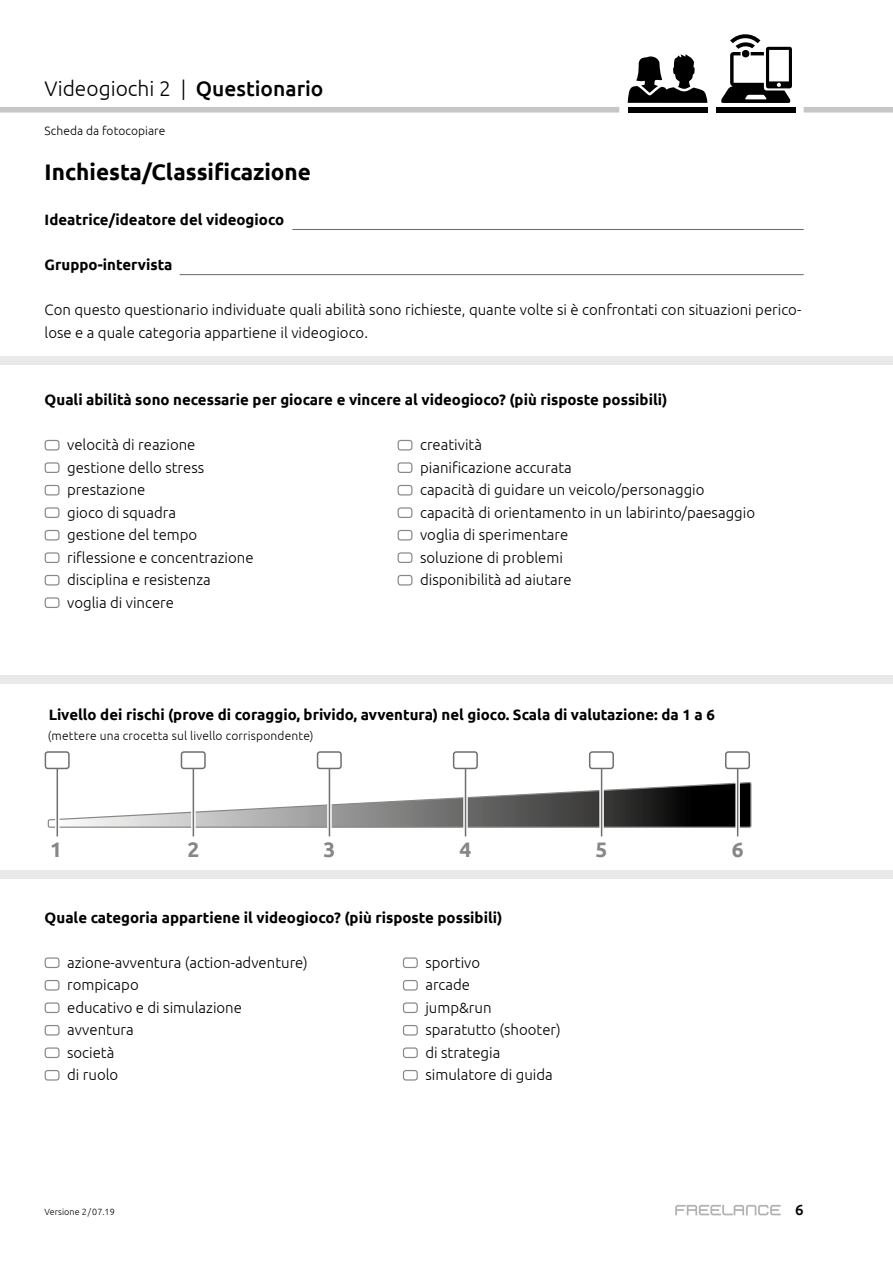
<style>
.page{position:relative;width:893px;height:1263px;background:#fff}
.page>*{position:absolute;margin:0;border:0;box-sizing:border-box;transform-origin:0 0}
.t1{font:700 22.5px "Ubuntu";color:#000}
.t2{font:300 21px "Ubuntu";color:#000}
.t3{font:700 21px "Ubuntu";color:#878787}
.t4{font:300 15px/22.5px "Ubuntu";color:#000}
.t5{font:700 15px "Ubuntu";color:#000}
.t6{font:500 15px "Ubuntu";color:#000}
.t7{font:300 12px "Ubuntu";letter-spacing:.015em;color:#000}
.t8{font:300 9px "Ubuntu";color:#000}
.s1{font-weight:500}
</style>
<div class="page">
<svg style="left:0;top:107px;width:619px;height:6px;background:#cacaca"></svg>
<svg style="left:804px;top:107px;width:89px;height:6px"></svg>
<div style="left:716px;top:107px;width:80px;height:6px;background:#000"></div>
<svg style="left:721px;top:34px;width:71px;height:69px"></svg>
<div style="left:628px;top:107px;width:79px;height:6px;background:#000"></div>
<svg style="left:628px;top:54px;width:79px;height:49px"></svg>
<svg style="left:675px;top:1205px;width:106px;height:10px"></svg>
<svg style="left:47px;top:782px;width:705px;height:46px"></svg>
<svg style="left:55px;top:769px;width:5px;height:67px"></svg>
<svg style="left:191px;top:769px;width:5px;height:67px"></svg>
<svg style="left:327px;top:769px;width:5px;height:67px"></svg>
<div style="left:463px;top:766px;width:5px;height:70px;background:#d7d6d6"></div>
<svg style="left:599px;top:769px;width:5px;height:67px"></svg>
<svg style="left:735px;top:769px;width:5px;height:67px"></svg>
<div style="left:45px;top:440px;width:15px;height:10px;border:1px solid #878787;border-radius:3px"></div>
<div style="left:45px;top:462px;width:15px;height:11px;border:1px solid #878787;border-radius:3px"></div>
<div style="left:45px;top:485px;width:15px;height:10px;border:1px solid #878787;border-radius:3px"></div>
<div style="left:45px;top:507px;width:15px;height:11px;border:1px solid #878787;border-radius:3px"></div>
<div style="left:45px;top:530px;width:15px;height:10px;border:1px solid #878787;border-radius:3px"></div>
<div style="left:45px;top:552px;width:15px;height:11px;border:1px solid #878787;border-radius:3px"></div>
<div style="left:45px;top:575px;width:15px;height:10px;border:1px solid #878787;border-radius:3px"></div>
<div style="left:45px;top:597px;width:15px;height:11px;border:1px solid #878787;border-radius:3px"></div>
<div style="left:398px;top:440px;width:14px;height:10px;border:1px solid #878787;border-radius:3px"></div>
<div style="left:398px;top:462px;width:14px;height:11px;border:1px solid #878787;border-radius:3px"></div>
<div style="left:398px;top:485px;width:14px;height:10px;border:1px solid #878787;border-radius:3px"></div>
<div style="left:398px;top:507px;width:14px;height:11px;border:1px solid #878787;border-radius:3px"></div>
<div style="left:398px;top:530px;width:14px;height:10px;border:1px solid #878787;border-radius:3px"></div>
<div style="left:398px;top:552px;width:14px;height:11px;border:1px solid #878787;border-radius:3px"></div>
<div style="left:398px;top:575px;width:14px;height:10px;border:1px solid #878787;border-radius:3px"></div>
<div style="left:0;top:356px;width:893px;height:8px;background:#e9e9e9"></div>
<div style="left:0;top:675px;width:893px;height:9px;background:#e9e9e9"></div>
<hr style="left:292px;top:229px;width:512px;height:1px;background:#000">
<hr style="left:180px;top:274px;width:624px;height:1px;background:#000">
<div style="left:45px;top:957px;width:15px;height:11px;border:1px solid #878787;border-radius:3px"></div>
<div style="left:45px;top:980px;width:15px;height:10px;border:1px solid #878787;border-radius:3px"></div>
<div style="left:45px;top:1002px;width:15px;height:11px;border:1px solid #878787;border-radius:3px"></div>
<div style="left:45px;top:1025px;width:15px;height:10px;border:1px solid #878787;border-radius:3px"></div>
<div style="left:45px;top:1047px;width:15px;height:11px;border:1px solid #878787;border-radius:3px"></div>
<div style="left:45px;top:1070px;width:15px;height:10px;border:1px solid #878787;border-radius:3px"></div>
<div style="left:403px;top:957px;width:15px;height:11px;border:1px solid #878787;border-radius:3px"></div>
<div style="left:403px;top:980px;width:15px;height:10px;border:1px solid #878787;border-radius:3px"></div>
<div style="left:403px;top:1002px;width:15px;height:11px;border:1px solid #878787;border-radius:3px"></div>
<div style="left:403px;top:1025px;width:15px;height:10px;border:1px solid #878787;border-radius:3px"></div>
<div style="left:403px;top:1047px;width:15px;height:11px;border:1px solid #878787;border-radius:3px"></div>
<div style="left:403px;top:1070px;width:15px;height:10px;border:1px solid #878787;border-radius:3px"></div>
<div style="left:0;top:870px;width:893px;height:9px;background:#e9e9e9"></div>
<hr style="left:57px;top:766px;width:1px;height:70px;background:#706f6f">
<hr style="left:193px;top:766px;width:1px;height:70px;background:#706f6f">
<hr style="left:329px;top:766px;width:1px;height:70px;background:#706f6f">
<hr style="left:465px;top:766px;width:1px;height:70px;background:#706f6f">
<hr style="left:601px;top:766px;width:1px;height:70px;background:#706f6f">
<hr style="left:737px;top:766px;width:1px;height:70px;background:#706f6f">
<div style="left:45px;top:751px;width:25px;height:18px;border:2px solid #706f6f;border-radius:3px"></div>
<div style="left:181px;top:751px;width:25px;height:18px;border:2px solid #706f6f;border-radius:3px"></div>
<div style="left:317px;top:751px;width:25px;height:18px;border:2px solid #706f6f;border-radius:3px"></div>
<div style="left:453px;top:751px;width:25px;height:18px;border:2px solid #706f6f;border-radius:3px"></div>
<div style="left:589px;top:751px;width:25px;height:18px;border:2px solid #706f6f;border-radius:3px"></div>
<div style="left:725px;top:751px;width:25px;height:18px;border:2px solid #706f6f;border-radius:3px"></div>
<h2 class="t2" style="left:45px;top:76px;width:280px">Videogiochi 2 | <span class="s1">Questionario</span></h2>
<p class="t7" style="left:45px;top:124px;width:122px">Scheda da fotocopiare</p>
<h1 class="t1" style="left:45px;top:158px;width:268px">Inchiesta/Classificazione</h1>
<p class="t5" style="left:45px;top:211px;width:241px">Ideatrice/ideatore del videogioco</p>
<p class="t5" style="left:45px;top:256px;width:129px">Gruppo-intervista</p>
<p class="t4" style="left:45px;top:298px;width:758px">Con questo questionario individuate quali abilità sono richieste, quante volte si è confrontati con situazioni perico&shy;lose e a quale categoria appartiene il videogioco.</p>
<p class="t5" style="left:45px;top:391px;width:624px">Quali abilità sono necessarie per giocare e vincere al videogioco? (più risposte possibili)</p>
<p class="t4" style="left:67px;top:433px;width:188px">velocità di reazione gestione dello stress prestazione<br>gioco di squadra<br>gestione del tempo riflessione e concentrazione disciplina e resistenza voglia di vincere</p>
<p class="t4" style="left:420px;top:433px;width:337px">creatività<br>pianificazione accurata<br>capacità di guidare un veicolo/personaggio capacità di orientamento in un labirinto/paesaggio voglia di sperimentare<br>soluzione di problemi<br>disponibilità ad aiutare</p>
<p class="t5" style="left:49px;top:706px;width:668px">Livello dei rischi (prove di coraggio, brivido, avventura) nel gioco. Scala di valutazione: da 1 a 6</p>
<p class="t7" style="left:48px;top:728px;width:267px">(mettere una crocetta sul livello corrispondente)</p>
<h2 class="t3" style="left:50px;top:837px;width:13px">1</h2>
<h2 class="t3" style="left:187px;top:837px;width:13px">2</h2>
<h2 class="t3" style="left:323px;top:837px;width:13px">3</h2>
<h2 class="t3" style="left:460px;top:837px;width:13px">4</h2>
<h2 class="t3" style="left:596px;top:837px;width:13px">5</h2>
<h2 class="t3" style="left:732px;top:837px;width:13px">6</h2>
<p class="t5" style="left:45px;top:908px;width:459px">Quale categoria appartiene il videogioco? (più risposte possibili)</p>
<p class="t4" style="left:67px;top:951px;width:242px">azione-avventura (action-adventure) rompicapo<br>educativo e di simulazione avventura<br>società<br>di ruolo</p>
<p class="t4" style="left:425px;top:951px;width:137px">sportivo<br>arcade<br>jump&amp;run sparatutto (shooter) di strategia simulatore di guida</p>
<p class="t8" style="left:45px;top:1206px;width:72px">Versione 2/07.19</p>
<p class="t6" style="left:795px;top:1200px;width:10px">6</p>
</div>
